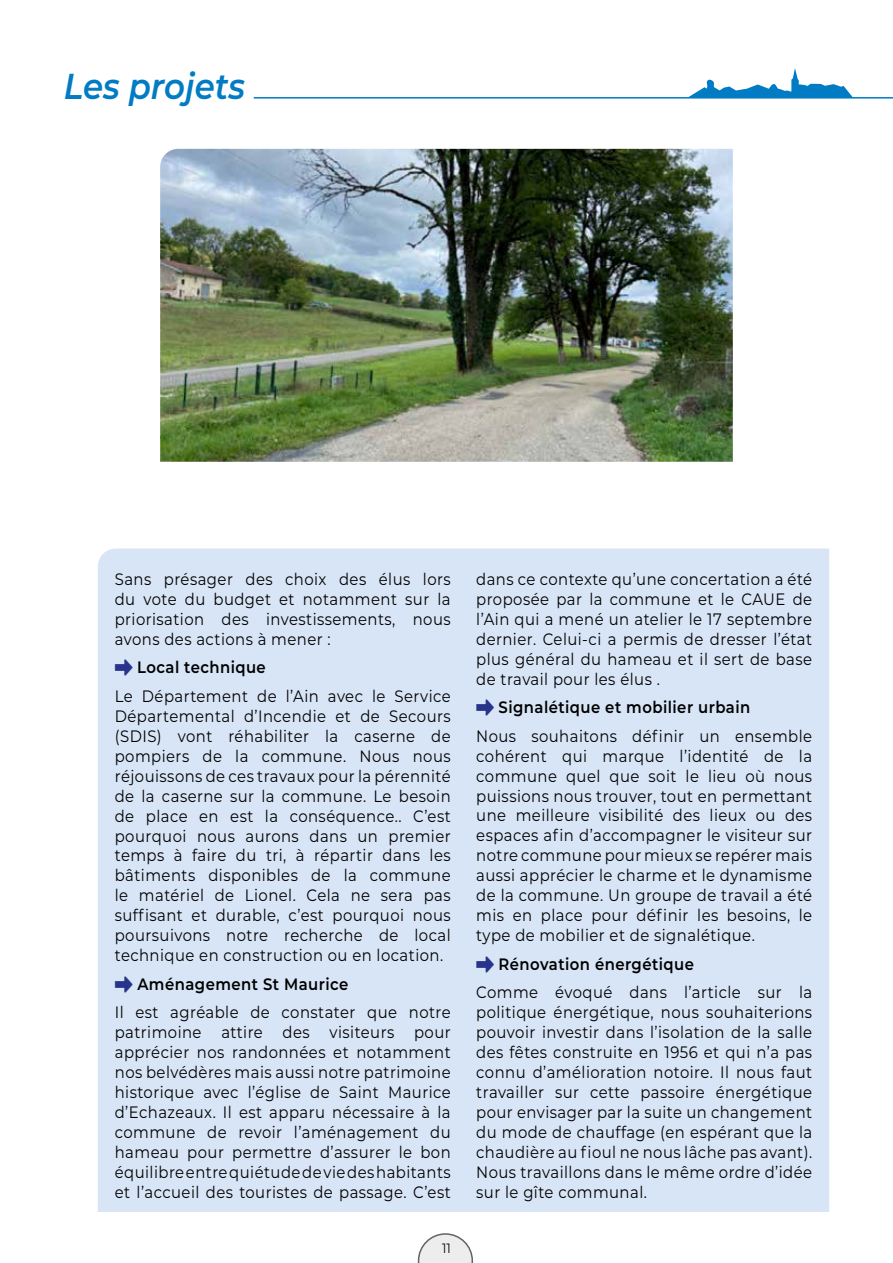
<style>
.page{position:relative;width:893px;height:1263px;background:#fff}
.page>*{position:absolute;margin:0;border:0;box-sizing:border-box;transform-origin:0 0}
.t1{font:italic 600 36px "Montserrat";color:#007bc4;scale:.9 1}
.t2{font:16.5px/20px "Montserrat";letter-spacing:.03em;color:#000;text-align:justify;scale:.9 1}
.t3{font:13.5px "Montserrat";color:#000;scale:.9 1}
.s1{font-family:"Arrowstfb";color:#28348b}
.s2{font-weight:600}
</style>
<div class="page">
<svg style="left:418px;top:1233px;width:55px;height:30px"></svg>
<div style="left:98px;top:549px;width:731px;height:663px;background:#d8e5f6"></div>
<svg style="left:688px;top:68px;width:165px;height:29px"></svg>
<hr style="left:254px;top:97px;width:639px;height:2px;background:#007bc4">
<img style="left:160px;top:149px;width:573px;height:313px">
<h1 class="t1" style="left:64px;top:60px;width:203px">Les projets</h1>
<p class="t2" style="left:115px;top:569px;width:375px">Sans présager des choix des élus lors du vote du budget et notamment sur la priorisation des investissements, nous avons des actions à mener :</p>
<p class="t2" style="left:115px;top:653px;width:375px;line-height:28.5px"><span class="s1">C</span> <span class="s2">Local technique<br></span>Le Département de l’Ain avec le Service</p>
<p class="t2" style="left:115px;top:705px;width:375px">Départemental d’Incendie et de Secours (SDIS) vont réhabiliter la caserne de pompiers de la commune. Nous nous réjouissons de ces travaux pour la pérennité de la caserne sur la commune. Le besoin de place en est la conséquence.. C’est pourquoi nous aurons dans un premier temps à faire du tri, à répartir dans les bâtiments disponibles de la commune le matériel de Lionel. Cela ne sera pas suffisant et durable, c’est pourquoi nous poursuivons notre recherche de local technique en construction ou en location.</p>
<p class="t2" style="left:115px;top:969px;width:375px;line-height:28.5px"><span class="s1">C</span> <span class="s2">Aménagement St Maurice<br></span>Il est agréable de constater que notre</p>
<p class="t2" style="left:115px;top:1022px;width:375px">patrimoine attire des visiteurs pour apprécier nos randonnées et notamment nos belvédères mais aussi notre patrimoine historique avec l’église de Saint Maurice d’Echazeaux. Il est apparu nécessaire à la commune de revoir l’aménagement du hameau pour permettre d’assurer le bon équilibre entre quiétude de vie des habitants et l’accueil des touristes de passage. C’est</p>
<p class="t3" style="left:442px;top:1238px;width:11px">11</p>
<p class="t2" style="left:476px;top:569px;width:375px">dans ce contexte qu’une concertation a été proposée par la commune et le CAUE de l’Ain qui a mené un atelier le 17 septembre dernier. Celui-ci a permis de dresser l’état plus général du hameau et il sert de base de travail pour les élus .</p>
<p class="t2" style="left:476px;top:692px;width:375px;line-height:28.5px"><span class="s1">C</span> <span class="s2">Signalétique et mobilier urbain<br></span>Nous souhaitons définir un ensemble</p>
<p class="t2" style="left:476px;top:745px;width:375px">cohérent qui marque l’identité de la commune quel que soit le lieu où nous puissions nous trouver, tout en permettant une meilleure visibilité des lieux ou des espaces afin d’accompagner le visiteur sur notre commune pour mieux se repérer mais aussi apprécier le charme et le dynamisme de la commune. Un groupe de travail a été mis en place pour définir les besoins, le type de mobilier et de signalétique.</p>
<p class="t2" style="left:476px;top:949px;width:375px;line-height:28.5px"><span class="s1">C</span> <span class="s2">Rénovation énergétique<br></span>Comme évoqué dans l’article sur la</p>
<p class="t2" style="left:476px;top:1002px;width:375px">politique énergétique, nous souhaiterions pouvoir investir dans l’isolation de la salle des fêtes construite en 1956 et qui n’a pas connu d’amélioration notoire. Il nous faut travailler sur cette passoire énergétique pour envisager par la suite un changement du mode de chauffage (en espérant que la chaudière au fioul ne nous lâche pas avant).<br>Nous travaillons dans le même ordre d’idée sur le gîte communal.</p>
</div>
